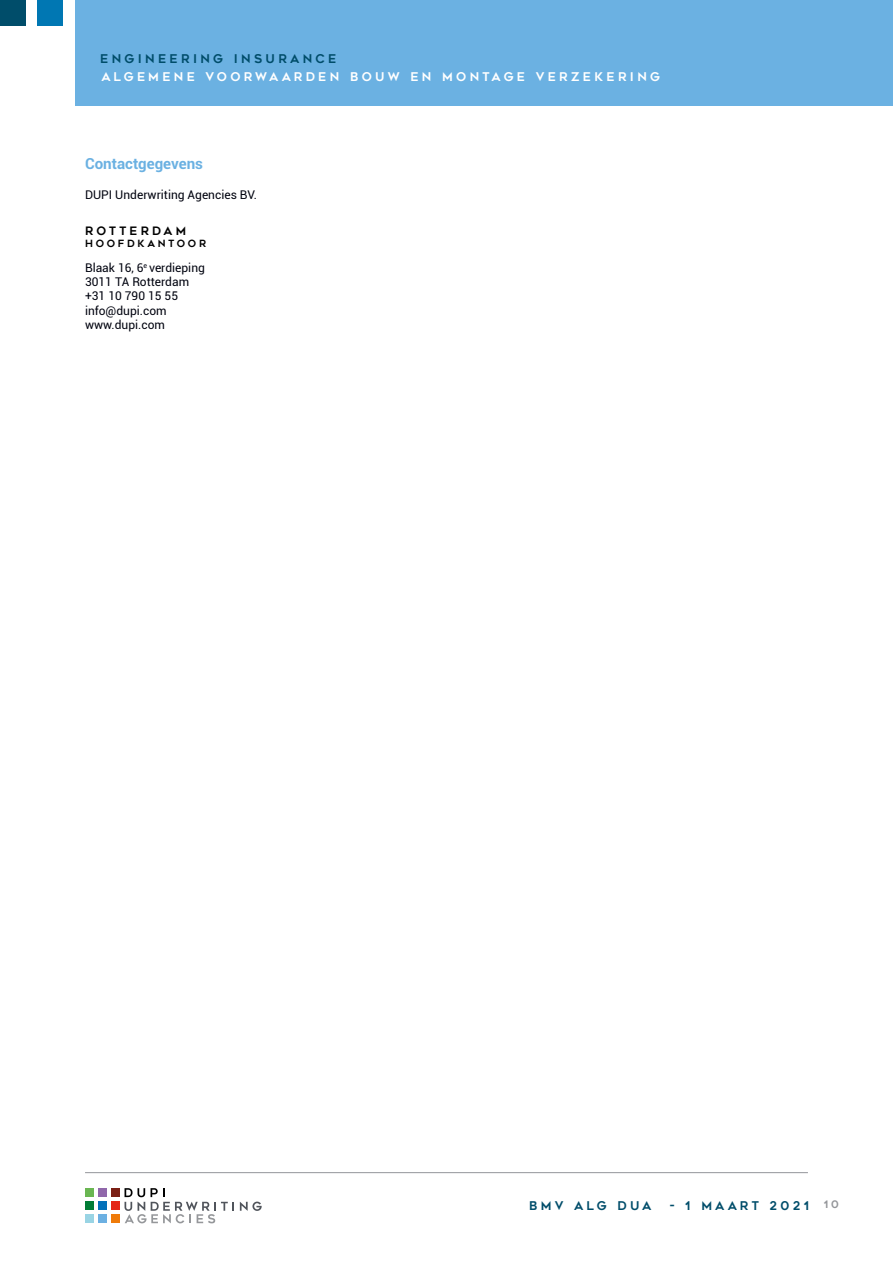
<style>
.page{position:relative;width:893px;height:1263px;background:#fff}
.page>*{position:absolute;margin:0;border:0;box-sizing:border-box;transform-origin:0 0}
.t1{font:700 15.15px "Roboto";color:#6bb1e2}
.t2{font:12px/14.4px "Roboto";color:#00030f}
.t3{font:12px "Geometos";letter-spacing:.275em;color:#fff}
.t4{font:12px "Geometos";letter-spacing:.275em;color:#004d6a}
.t5{font:11.55px "Geometos";letter-spacing:.275em;color:#000}
.t6{font:10.35px "Geometos";color:#94969a}
.t7{font:9.9px "Geometos";letter-spacing:.275em;color:#000}
</style>
<div class="page">
<div style="left:0;top:0;width:25px;height:25px;background:#004d6a"></div>
<div style="left:38px;top:0;width:25px;height:25px;background:#0077b3"></div>
<div style="left:75px;top:0;width:818px;height:106px;background:#6bb1e2"></div>
<hr style="left:85px;top:1172px;width:723px;height:1px;background:#94969a">
<div style="left:85px;top:1201px;width:9px;height:9px;background:#027d36"></div>
<div style="left:98px;top:1201px;width:9px;height:9px;background:#0371b9"></div>
<div style="left:111px;top:1201px;width:9px;height:9px;background:#e42617"></div>
<div style="left:85px;top:1188px;width:9px;height:9px;background:#6ab652"></div>
<div style="left:98px;top:1188px;width:9px;height:9px;background:#9067aa"></div>
<div style="left:111px;top:1188px;width:9px;height:9px;background:#7a1f15"></div>
<div style="left:85px;top:1214px;width:9px;height:9px;background:#99d4e4"></div>
<div style="left:98px;top:1214px;width:9px;height:9px;background:#6cb0e2"></div>
<div style="left:111px;top:1214px;width:9px;height:9px;background:#ef7b0a"></div>
<svg style="left:240px;top:1201px;width:22px;height:10px"></svg>
<svg style="left:125px;top:1188px;width:109px;height:35px"></svg>
<p class="t4" style="left:100px;top:52px;width:238px">ENGINEERING INSURANCE</p>
<p class="t3" style="left:101px;top:70px;width:560px">ALGEMENE VOORWAARDEN BOUW EN MONTAGE VERZEKERING</p>
<p class="t1" style="left:85px;top:153px;width:119px">Contactgegevens</p>
<p class="t2" style="left:85px;top:187px;width:173px">DUPI Underwriting Agencies BV.</p>
<p class="t5" style="left:85px;top:224px;width:103px">ROTTERDAM</p>
<p class="t7" style="left:85px;top:237px;width:123px">HOOFDKANTOOR</p>
<p class="t2" style="left:85px;top:260px;width:121px">Blaak 16, 6<sup>e</sup> verdieping</p>
<p class="t2" style="left:85px;top:274px;width:106px">3011 TA Rotterdam</p>
<p class="t2" style="left:85px;top:288px;width:95px">+31 10 790 15 55 info@dupi.com</p>
<p class="t2" style="left:85px;top:317px;width:82px">www.dupi.com</p>
<p class="t4" style="left:529px;top:1198px;width:124px">BMV ALG DUA</p>
<p class="t4" style="left:670px;top:1198px;width:141px">- 1 MAART 2021</p>
<p class="t6" style="left:824px;top:1199px;width:17px">1 0</p>
</div>
